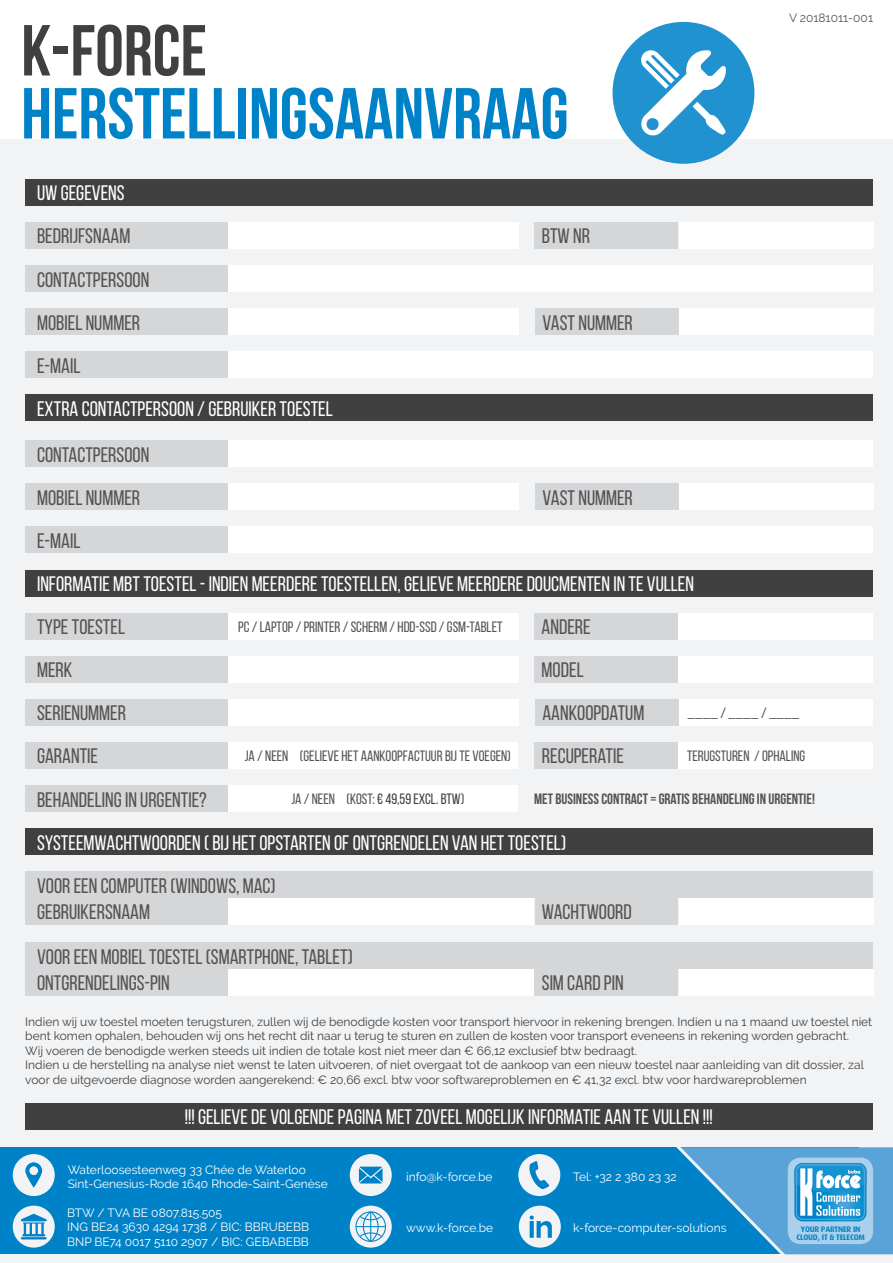
<style>
.page{position:relative;width:893px;height:1263px;background:#fff}
.page>*{position:absolute;margin:0;border:0;box-sizing:border-box;transform-origin:0 0}
.t1{font:700 72px "Bebas Neue";color:#0082c8}
.t2{font:700 72px "Bebas Neue";color:#404041}
.t3{font:21px/43px "Bebas Neue";color:#555253}
.t4{font:21px "Bebas Neue";color:#fff}
.t5{font:15px "Bebas Neue";color:#555253}
.t6{font:700 15px "Bebas Neue";color:#555253}
.t7{font:15px "Bebas Neue";color:#404041}
.t8{font:12px/14.4px "Raleway";color:#404041}
.t9{font:12px/14.4px "Raleway";color:#fff}
.t10{font:12px "Raleway";color:#555253}
.t11{font:700 7.95px/7.9px "Dax";letter-spacing:-.025em;color:#0082c8;text-align:center}
.s1{color:#555253}
</style>
<div class="page">
<div style="left:0;top:139px;width:893px;height:1124px;background:#f2f3f4"></div>
<div style="left:0;top:1147px;width:858px;height:107px;background:#0082c8"></div>
<div style="left:13px;top:1154px;width:42px;height:42px;background:#f2f3f4;border-radius:50%"></div>
<svg style="left:25px;top:1162px;width:17px;height:26px"></svg>
<div style="left:350px;top:1154px;width:42px;height:42px;background:#f2f3f4;border-radius:50%"></div>
<svg style="left:359px;top:1166px;width:24px;height:17px"></svg>
<div style="left:518px;top:1154px;width:42px;height:42px;background:#f2f3f4;border-radius:50%"></div>
<svg style="left:529px;top:1161px;width:20px;height:28px"></svg>
<div style="left:350px;top:1205px;width:42px;height:42px;background:#f2f3f4;border-radius:50%"></div>
<div style="left:13px;top:1205px;width:42px;height:42px;background:#f2f3f4;border-radius:50%"></div>
<div style="left:519px;top:1205px;width:42px;height:42px;background:#f2f3f4;border-radius:50%"></div>
<hr style="left:21px;top:1237px;width:26px;height:2px;background:#0082c8">
<svg style="left:21px;top:1214px;width:26px;height:22px"></svg>
<svg style="left:530px;top:1215px;width:22px;height:23px"></svg>
<div style="left:25px;top:309px;width:203px;height:26px;background:#d5d6d8"></div>
<div style="left:228px;top:309px;width:291px;height:26px;background:#fff"></div>
<div style="left:25px;top:352px;width:226px;height:26px;background:#d5d6d8"></div>
<div style="left:228px;top:352px;width:645px;height:26px;background:#fff"></div>
<svg style="left:676px;top:1147px;width:217px;height:108px"></svg>
<div style="left:25px;top:265px;width:203px;height:27px;background:#d5d6d8"></div>
<svg style="left:355px;top:1211px;width:31px;height:31px"></svg>
<div style="left:228px;top:265px;width:645px;height:27px;background:#fff"></div>
<div style="left:534px;top:222px;width:144px;height:27px;background:#d5d6d8"></div>
<div style="left:25px;top:222px;width:226px;height:27px;background:#d5d6d8"></div>
<div style="left:228px;top:222px;width:291px;height:27px;background:#fff"></div>
<div style="left:679px;top:222px;width:194px;height:27px;background:#fff"></div>
<div style="left:613px;top:22px;width:141px;height:142px;background:#1f92cf;border-radius:50%"></div>
<svg style="left:641px;top:50px;width:85px;height:86px"></svg>
<div style="left:679px;top:309px;width:194px;height:26px;background:#fff"></div>
<div style="left:535px;top:309px;width:144px;height:26px;background:#d5d6d8"></div>
<div style="left:25px;top:179px;width:848px;height:27px;background:#404041"></div>
<div style="left:25px;top:484px;width:203px;height:26px;background:#d5d6d8"></div>
<div style="left:228px;top:484px;width:291px;height:26px;background:#fff"></div>
<div style="left:25px;top:527px;width:226px;height:26px;background:#d5d6d8"></div>
<div style="left:228px;top:527px;width:645px;height:26px;background:#fff"></div>
<div style="left:25px;top:441px;width:203px;height:26px;background:#d5d6d8"></div>
<div style="left:228px;top:441px;width:645px;height:26px;background:#fff"></div>
<div style="left:679px;top:484px;width:194px;height:26px;background:#fff"></div>
<div style="left:535px;top:484px;width:144px;height:26px;background:#d5d6d8"></div>
<div style="left:25px;top:395px;width:848px;height:26px;background:#404041"></div>
<div style="left:25px;top:699px;width:203px;height:27px;background:#d5d6d8"></div>
<div style="left:228px;top:699px;width:291px;height:27px;background:#fff"></div>
<div style="left:25px;top:742px;width:226px;height:27px;background:#d5d6d8"></div>
<div style="left:228px;top:742px;width:290px;height:27px;background:#fff"></div>
<div style="left:25px;top:656px;width:203px;height:26px;background:#d5d6d8"></div>
<div style="left:228px;top:656px;width:291px;height:26px;background:#fff"></div>
<div style="left:534px;top:613px;width:144px;height:26px;background:#d5d6d8"></div>
<div style="left:25px;top:613px;width:226px;height:26px;background:#d5d6d8"></div>
<div style="left:228px;top:613px;width:291px;height:26px;background:#fff"></div>
<div style="left:679px;top:613px;width:194px;height:26px;background:#fff"></div>
<div style="left:679px;top:699px;width:194px;height:27px;background:#fff"></div>
<div style="left:535px;top:699px;width:143px;height:27px;background:#d5d6d8"></div>
<div style="left:25px;top:570px;width:848px;height:26px;background:#404041"></div>
<div style="left:678px;top:656px;width:194px;height:26px;background:#fff"></div>
<div style="left:534px;top:656px;width:144px;height:26px;background:#d5d6d8"></div>
<div style="left:678px;top:742px;width:194px;height:27px;background:#fff"></div>
<div style="left:534px;top:742px;width:144px;height:27px;background:#d5d6d8"></div>
<div style="left:25px;top:1103px;width:848px;height:26px;background:#404041"></div>
<div style="left:25px;top:785px;width:226px;height:27px;background:#d5d6d8"></div>
<div style="left:228px;top:785px;width:290px;height:27px;background:#fff"></div>
<div style="left:535px;top:898px;width:143px;height:26px;background:#d5d6d8"></div>
<div style="left:25px;top:898px;width:203px;height:26px;background:#d5d6d8"></div>
<div style="left:228px;top:898px;width:306px;height:26px;background:#fff"></div>
<div style="left:679px;top:898px;width:194px;height:26px;background:#fff"></div>
<div style="left:25px;top:828px;width:848px;height:27px;background:#404041"></div>
<div style="left:25px;top:872px;width:848px;height:26px;background:#d5d6d8"></div>
<div style="left:534px;top:969px;width:144px;height:26px;background:#d5d6d8"></div>
<div style="left:25px;top:969px;width:203px;height:26px;background:#d5d6d8"></div>
<div style="left:228px;top:969px;width:306px;height:26px;background:#fff"></div>
<div style="left:679px;top:969px;width:194px;height:26px;background:#fff"></div>
<div style="left:25px;top:942px;width:848px;height:27px;background:#d5d6d8"></div>
<h1 class="t2" style="left:21px;top:11px;width:187px">-K FORCE</h1>
<h1 class="t1" style="left:21px;top:74px;width:549px">HERSTELLINGSAANVRAAG</h1>
<h2 class="t4" style="left:37px;top:182px;width:89px">UW GEGEVENS</h2>
<h2 class="t3" style="left:37px;top:214px;width:95px">BEDRIJFSNAAM</h2>
<h2 class="t3" style="left:37px;top:258px;width:114px">CONTACTPERSOON</h2>
<h2 class="t3" style="left:37px;top:301px;width:105px">MOBIELNUMMER -E MAIL</h2>
<h2 class="t4" style="left:37px;top:397px;width:297px">EXTRACONTACTPERSOON /GEBRUIKERTOESTEL</h2>
<h2 class="t3" style="left:37px;top:433px;width:114px">CONTACTPERSOON</h2>
<h2 class="t3" style="left:37px;top:476px;width:105px">MOBIELNUMMER -E MAIL</h2>
<h2 class="t3" style="left:542px;top:214px;width:50px">BTW NR</h2>
<h2 class="t3" style="left:543px;top:301px;width:92px">VAST NUMMER</h2>
<h2 class="t3" style="left:543px;top:476px;width:92px">VAST NUMMER</h2>
<p class="t10" style="left:789px;top:11px;width:86px">V 20181011-001</p>
<h2 class="t4" style="left:37px;top:572px;width:658px">INFORMATIE MBTTOESTEL-INDIENMEERDERETOESTELLEN, GELIEVE MEERDERE DOUCMENTEN TEIN VULLEN</h2>
<p class="t5" style="left:238px;top:618px;width:266px">PC/LAPTOP / PRINTER /SCHERM/HDD-SSD/ GSM-TABLET</p>
<h2 class="t3" style="left:542px;top:648px;width:44px">MODEL</h2>
<p class="t5" style="left:688px;top:705px;width:113px">____/____/____</p>
<p class="t5" style="left:687px;top:748px;width:120px">TERUGSTUREN /OPHALING</p>
<h2 class="t3" style="left:37px;top:605px;width:89px">TYPE TOESTEL</h2>
<h2 class="t3" style="left:542px;top:605px;width:51px">ANDERE</h2>
<h2 class="t3" style="left:37px;top:648px;width:37px">MERK</h2>
<h2 class="t3" style="left:37px;top:691px;width:91px">SERIENUMMER<br>GARANTIE</h2>
<h2 class="t3" style="left:542px;top:691px;width:103px">AANKOOPDATUM</h2>
<h2 class="t3" style="left:542px;top:734px;width:84px">RECUPERATIE</h2>
<p class="t5" style="left:300px;top:748px;width:212px">(GELIEVE HET AANKOOPFACTUURBIJ TEVOEGEN)</p>
<p class="t5" style="left:245px;top:748px;width:45px">JA /NEEN</p>
<h2 class="t3" style="left:37px;top:777px;width:171px">BEHANDELINGIN URGENTIE?</h2>
<p class="t5" style="left:291px;top:791px;width:45px">JA /NEEN</p>
<p class="t7" style="left:346px;top:791px;width:119px"><span class="s1">(KOST</span> €<span class="s1">:</span> 49,59EXCL.BTW<span class="s1">)</span></p>
<p class="t6" style="left:534px;top:791px;width:282px">MET BUSINESS CONTRACT =GRATISBEHANDELINGINURGENTIE!</p>
<h2 class="t4" style="left:37px;top:831px;width:531px">SYSTEEMWACHTWOORDEN (BIJHETOPSTARTENOFONTGRENDELEN VAN HET TOESTEL(</h2>
<h2 class="t3" style="left:37px;top:864px;width:240px">VOOR EENCOMPUTER (WINDOWS,MAC(</h2>
<h2 class="t3" style="left:37px;top:890px;width:115px">GEBRUIKERSNAAM</h2>
<h2 class="t3" style="left:37px;top:935px;width:317px">VOOR EENMOBIELTOESTEL(SMARTPHONE,TABLET(</h2>
<h2 class="t3" style="left:37px;top:961px;width:134px">ONTGRENDELINGS-PIN</h2>
<h2 class="t3" style="left:542px;top:890px;width:92px">WACHTWOORD</h2>
<h2 class="t3" style="left:542px;top:961px;width:83px">SIM CARDPIN</h2>
<p class="t8" style="left:25px;top:1014px;width:848px">Indien wij uw toestel moeten terugsturen, zullen wij de benodigde kosten voor transport hiervoor in rekening brengen. Indien u na 1 maand uw toestel niet bent komen ophalen, behouden wij ons het recht dit naar u terug te sturen en zullen de kosten voor transport eveneens in rekening worden gebracht.<br>Wij voeren de benodigde werken steeds uit indien de totale kost niet meer dan € 66,12 exclusief btw bedraagt.<br>Indien u de herstelling na analyse niet wenst te laten uitvoeren, of niet overgaat tot de aankoop van een nieuw toestel naar aanleiding van dit dossier, zal voor de uitgevoerde diagnose worden aangerekend €: 20,66 excl. btw voor softwareproblemen en € 41,32 excl. btw voor hardwareproblemen</p>
<h2 class="t4" style="left:185px;top:1105px;width:529px">!!!GELIEVE DE VOLGENDEPAGINAMET ZOVEELMOGELIJKINFORMATIEAAN TE VULLEN !!!</h2>
<p class="t9" style="left:68px;top:1162px;width:240px">Waterloosesteenweg 33 Chée de Waterloo</p>
<p class="t9" style="left:68px;top:1176px;width:262px">Sint-Genesius-Rode 1640 Rhode-Saint-Genèse</p>
<p class="t9" style="left:67px;top:1205px;width:243px">BTW / TVA BE 0807.815.505<br>ING BE24 3630 4294 1738 / BIC: BBRUBEBB<br>BNP BE74 0017 5110 2907 / BIC: GEBABEBB</p>
<p class="t9" style="left:406px;top:1169px;width:88px">info@ -k force.be</p>
<p class="t9" style="left:406px;top:1221px;width:89px">www -k. force.be</p>
<p class="t9" style="left:573px;top:1169px;width:105px">Tel: +32 2 380 23 32</p>
<p class="t9" style="left:573px;top:1221px;width:155px">-k force-computer-solutions</p>
<p class="t11" style="left:796px;top:1225px;width:70px">YOUR PARTNER IN<br>CLOUD IT, &amp; TELECOM</p>
</div>
